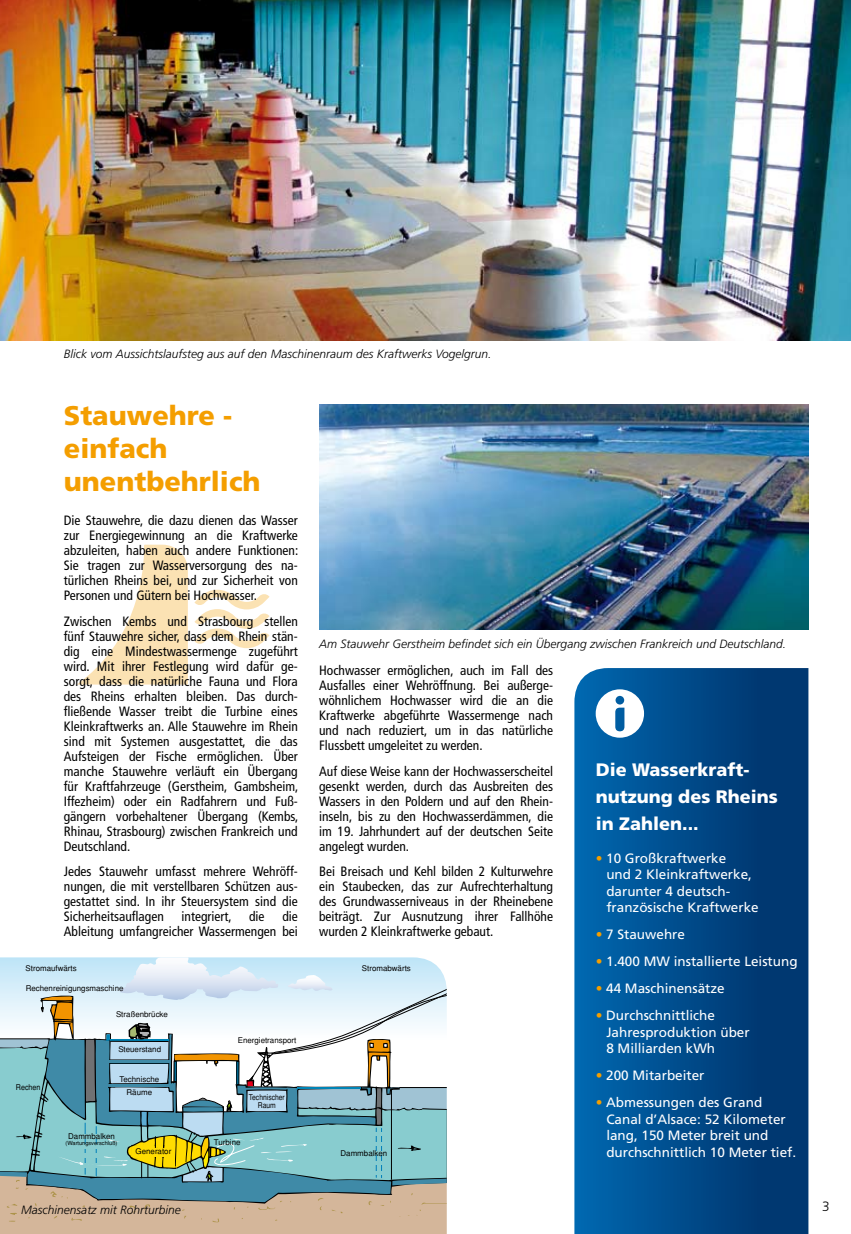
<style>
.page{position:relative;width:851px;height:1234px;background:#fff}
.page>*{position:absolute;margin:0;border:0;box-sizing:border-box;transform-origin:0 0}
.t1{font:900 27px/33px "Frutiger";color:#f49e00}
.t2{font:900 18px/27px "Frutiger";color:#fff}
.t3{font:condensed 13.5px/15px "Frutiger";color:#000;text-align:justify}
.t4{font:13.5px/16.5px "Frutiger";color:#fff}
.t5{font:300 13.5px "Frutiger";color:#000}
.t6{font:italic 300 12px "Frutiger";color:#000}
.t7{font:7.95px/12.8px "Helvetica";color:#000;text-align:center}
.t8{font:7.95px/7.5px "Helvetica";color:#000;text-align:center;scale:.85 1}
.t9{font:7.95px "Helvetica";color:#000;scale:.9 1}
.t10{font:5.55px "Helvetica";color:#000}
.s1{color:#f49e00}
</style>
<div class="page">
<svg style="left:574px;top:668px;width:234px;height:565px;background:#014b8a"></svg>
<svg style="left:78px;top:544px;width:191px;height:140px"></svg>
<img style="left:0;top:0;width:850px;height:340px">
<img style="left:319px;top:404px;width:489px;height:225px">
<svg style="left:595px;top:689px;width:49px;height:48px"></svg>
<div style="left:0;top:1171px;width:446px;height:62px;background:#d4b69a"></div>
<svg style="left:0;top:957px;width:446px;height:265px"></svg>
<p class="t6" style="left:64px;top:347px;width:429px">Blick vom Aussichtslaufsteg aus auf den Maschinenraum des Kraftwerks Vogelgrun.</p>
<h1 class="t1" style="left:64px;top:399px;width:198px">Stauwehre - einfach unentbehrlich</h1>
<p class="t3" style="left:64px;top:513px;width:236px">Die Stauwehre, die dazu dienen das Wasser zur Energiegewinnung an die Kraftwerke abzuleiten, haben auch andere Funktionen:<br>Sie tragen zur Wasserversorgung des na&shy;türlichen Rheins bei, und zur Sicherheit von Personen und Gütern bei Hochwasser.</p>
<p class="t3" style="left:64px;top:613px;width:236px">Zwischen Kembs und Strasbourg stellen fünf Stauwehre sicher, dass dem Rhein stän&shy;dig eine Mindestwassermenge zugeführt wird. Mit ihrer Festlegung wird dafür ge&shy;sorgt, dass die natürliche Fauna und Flora des Rheins erhalten bleiben. Das durch&shy;fließende Wasser treibt die Turbine eines Kleinkraftwerks an. Alle Stauwehre im Rhein sind mit Systemen ausgestattet, die das Aufsteigen der Fische ermöglichen. Über manche Stauwehre verläuft ein Übergang für Kraftfahrzeuge (Gerstheim, Gambsheim, Iffezheim) oder ein Radfahrern und Fuß&shy;gängern vorbehaltener Übergang (Kembs, Rhinau, Strasbourg) zwischen Frankreich und Deutschland.</p>
<p class="t3" style="left:64px;top:864px;width:235px">Jedes Stauwehr umfasst mehrere Wehröff&shy;nungen, die mit verstellbaren Schützen aus&shy;gestattet sind. In ihr Steuersystem sind die Sicherheitsauflagen</p>
<p class="t6" style="left:319px;top:636px;width:468px">Am Stauwehr Gerstheim befindet sich ein Übergang zwischen Frankreich und Deutschland.</p>
<p class="t3" style="left:319px;top:662px;width:235px">Hochwasser ermöglichen, auch im Fall des Ausfalles einer Wehröffnung. Bei außerge&shy;wöhnlichem Hochwasser wird die an die Kraftwerke abgeführte Wassermenge nach und nach reduziert, um in das natürliche Flussbett umgeleitet zu werden.</p>
<p class="t3" style="left:319px;top:763px;width:235px">Auf diese Weise kann der Hochwasserscheitel gesenkt werden, durch das Ausbreiten des Wassers in den Poldern und auf den Rhein&shy;inseln, bis zu den Hochwasserdämmen, die im 19. Jahrhundert auf der deutschen Seite angelegt wurden.</p>
<p class="t3" style="left:319px;top:863px;width:235px">Bei Breisach und Kehl bilden 2 Kulturwehre ein Staubecken, das zur Aufrechterhaltung des Grundwasserniveaus in der Rheinebene beiträgt. Zur Ausnutzung ihrer Fallhöhe wurden 2 Kleinkraftwerke gebaut.</p>
<h2 class="t2" style="left:595px;top:755px;width:184px">Die Wasserkraft&shy;nutzung des Rheins in Zahlen...</h2>
<p class="t4" style="left:606px;top:849px;width:154px;text-indent:-11px"><span class="s1">•</span> 10 Großkraftwerke<br>und 2 Kleinkraftwerke, darunter 4 deutsch&shy;französische Kraftwerke</p>
<p class="t4" style="left:595px;top:926px;width:91px"><span class="s1">•</span> 7 Stauwehre</p>
<p class="t4" style="left:595px;top:953px;width:203px"><span class="s1">•</span> 1.400 MW installierte Leistung</p>
<p class="t4" style="left:595px;top:980px;width:131px"><span class="s1">•</span> 44 Maschinensätze</p>
<p class="t4" style="left:606px;top:1007px;width:145px;text-indent:-11px"><span class="s1">•</span> Durchschnittliche<br>Jahresproduktion über<br>8 Milliarden kWh</p>
<p class="t4" style="left:595px;top:1067px;width:110px"><span class="s1">•</span> 200 Mitarbeiter</p>
<p class="t4" style="left:606px;top:1094px;width:191px;text-indent:-11px"><span class="s1">•</span> Abmessungen des Grand<br>Canal d’Alsace: 52 Kilometer lang, 150 Meter breit und durchschnittlich 10 Meter tief.</p>
<p class="t3" style="left:64px;top:909px;width:235px;text-align:right">die<br>Ableitung umfangreicher Wassermengen bei</p>
<p class="t3" style="left:181px;top:909px;width:52px">integriert,</p>
<p class="t3" style="left:249px;top:909px;width:17px">die</p>
<p class="t7" style="left:26px;top:961px;width:53px">Stromaufwärts</p>
<p class="t7" style="left:362px;top:961px;width:50px">Stromabwärts</p>
<p class="t7" style="left:26px;top:981px;width:99px">Rechenreinigungsmaschine</p>
<p class="t7" style="left:116px;top:1007px;width:53px">Straßenbrücke</p>
<p class="t7" style="left:238px;top:1033px;width:60px">Energietransport</p>
<p class="t7" style="left:118px;top:1042px;width:44px">Steuerstand</p>
<p class="t7" style="left:119px;top:1072px;width:41px">Technische<br>Räume</p>
<p class="t9" style="left:16px;top:1082px;width:29px">Rechen</p>
<p class="t8" style="left:249px;top:1093px;width:44px">Technischer<br>Raum</p>
<p class="t7" style="left:68px;top:1129px;width:48px">Dammbalken</p>
<p class="t10" style="left:66px;top:1139px;width:53px">(Wartungsverschluß)</p>
<p class="t7" style="left:214px;top:1135px;width:28px">Turbine</p>
<p class="t7" style="left:136px;top:1144px;width:37px">Generator</p>
<p class="t7" style="left:340px;top:1145px;width:48px">Dammbalken</p>
<p class="t6" style="left:21px;top:1202px;width:161px">Maschinensatz mit Rohrturbine</p>
<p class="t5" style="left:822px;top:1197px;width:9px">3</p>
</div>
